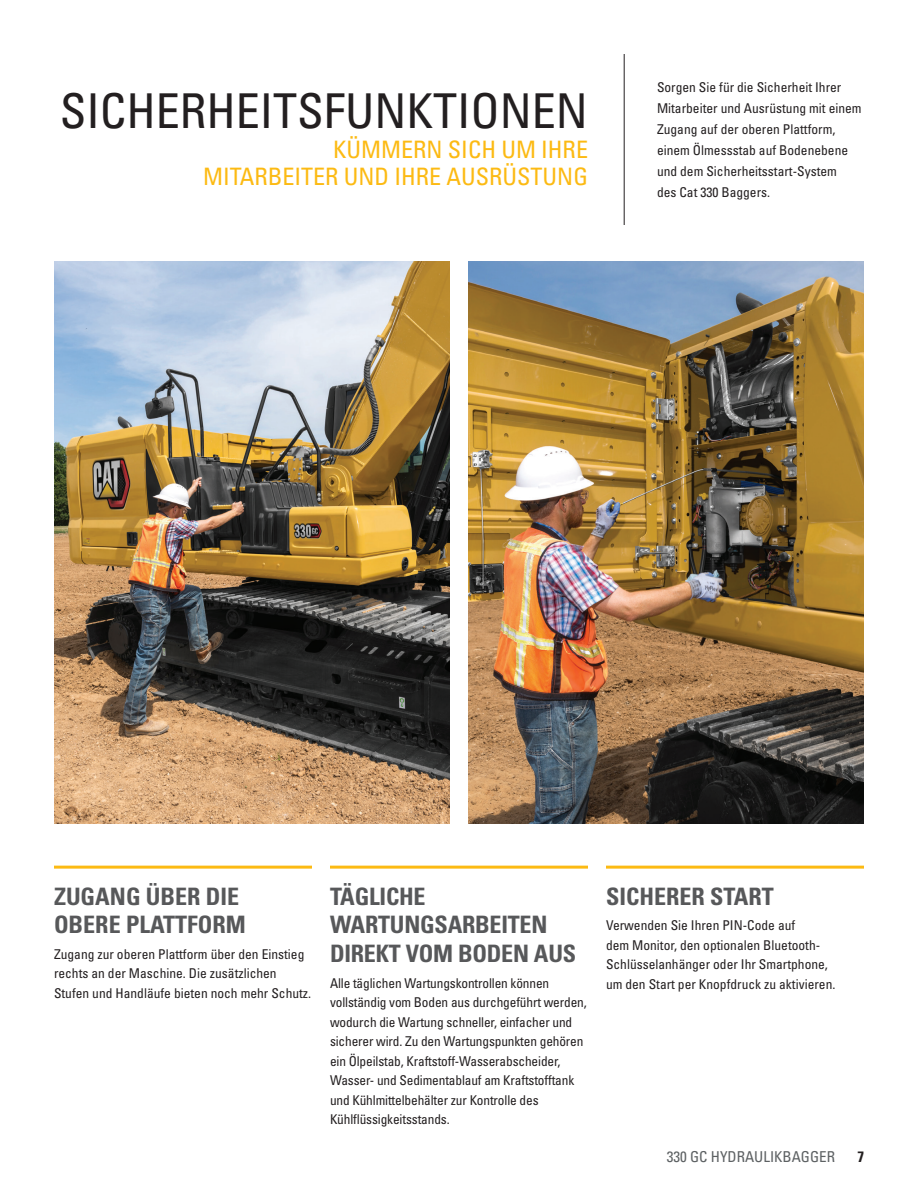
<style>
.page{position:relative;width:918px;height:1188px;background:#fff}
.page>*{position:absolute;margin:0;border:0;box-sizing:border-box;transform-origin:0 0}
.t1{font:condensed 48px "Univers LT Std";color:#231f20}
.t2{font:700 condensed 24px/28.8px "Univers LT Std";letter-spacing:-.01em;color:#57585a}
.t3{font:condensed 24px/27px "Univers LT Std";color:#fcba13;text-align:right}
.t4{font:condensed 15px "Univers LT Std";color:#5d6163}
.t5{font:700 condensed 15px "Univers LT Std";color:#231f20}
.t6{font:condensed 13.5px/19.5px "Univers LT Std";color:#231f20}
</style>
<div class="page">
<hr style="left:624px;top:54px;width:1px;height:171px;background:#231f20">
<hr style="left:54px;top:866px;width:258px;height:3px;background:#fcba13">
<hr style="left:330px;top:866px;width:258px;height:3px;background:#fcba13">
<hr style="left:606px;top:866px;width:258px;height:3px;background:#fcba13">
<img style="left:54px;top:261px;width:396px;height:563px">
<img style="left:468px;top:261px;width:396px;height:563px">
<h1 class="t1" style="left:60px;top:81px;width:530px">SICHERHEITSFUNKTIONEN</h1>
<h2 class="t3" style="left:203px;top:136px;width:386px">KÜMMERN SICH UM IHRE<br>MITARBEITER UND IHRE AUSRÜSTUNG</h2>
<p class="t6" style="left:657px;top:76px;width:206px;line-height:21px">Sorgen Sie für die Sicherheit Ihrer<br>Mitarbeiter und Ausrüstung mit einem<br>Zugang auf der oberen Plattform, einem Ölmessstab auf Bodenebene und dem Sicherheitsstart-System<br>des Cat 330 Baggers.</p>
<h2 class="t2" style="left:54px;top:882px;width:193px">ZUGANG ÜBER DIE<br>OBERE PLATTFORM</h2>
<p class="t6" style="left:54px;top:944px;width:259px">Zugang zur oberen Plattform über den Einstieg rechts an der Maschine. Die zusätzlichen<br>Stufen und Handläufe bieten noch mehr Schutz.</p>
<h2 class="t2" style="left:330px;top:882px;width:248px">TÄGLICHE<br>WARTUNGSARBEITEN<br>DIREKT VOM BODEN AUS</h2>
<p class="t6" style="left:330px;top:973px;width:258px">Alle täglichen Wartungskontrollen können vollständig vom Boden aus durchgeführt werden, wodurch die Wartung schneller, einfacher und sicherer wird. Zu den Wartungspunkten gehören ein Ölpeilstab, Kraftstoff-Wasserabscheider, Wasser- und Sedimentablauf am Kraftstofftank und Kühlmittelbehälter zur Kontrolle des Kühlflüssigkeitsstands.</p>
<h2 class="t2" style="left:606px;top:882px;width:169px">SICHERER START</h2>
<p class="t6" style="left:606px;top:915px;width:231px">Verwenden Sie Ihren PIN-Code auf<br>dem Monitor, den optionalen Bluetooth-Schlüsselanhänger oder Ihr Smartphone, um den Start per Knopfdruck zu aktivieren.</p>
<p class="t4" style="left:667px;top:1147px;width:170px">330 GC HYDRAULIKBAGGER</p>
<p class="t5" style="left:857px;top:1147px;width:8px">7</p>
</div>
